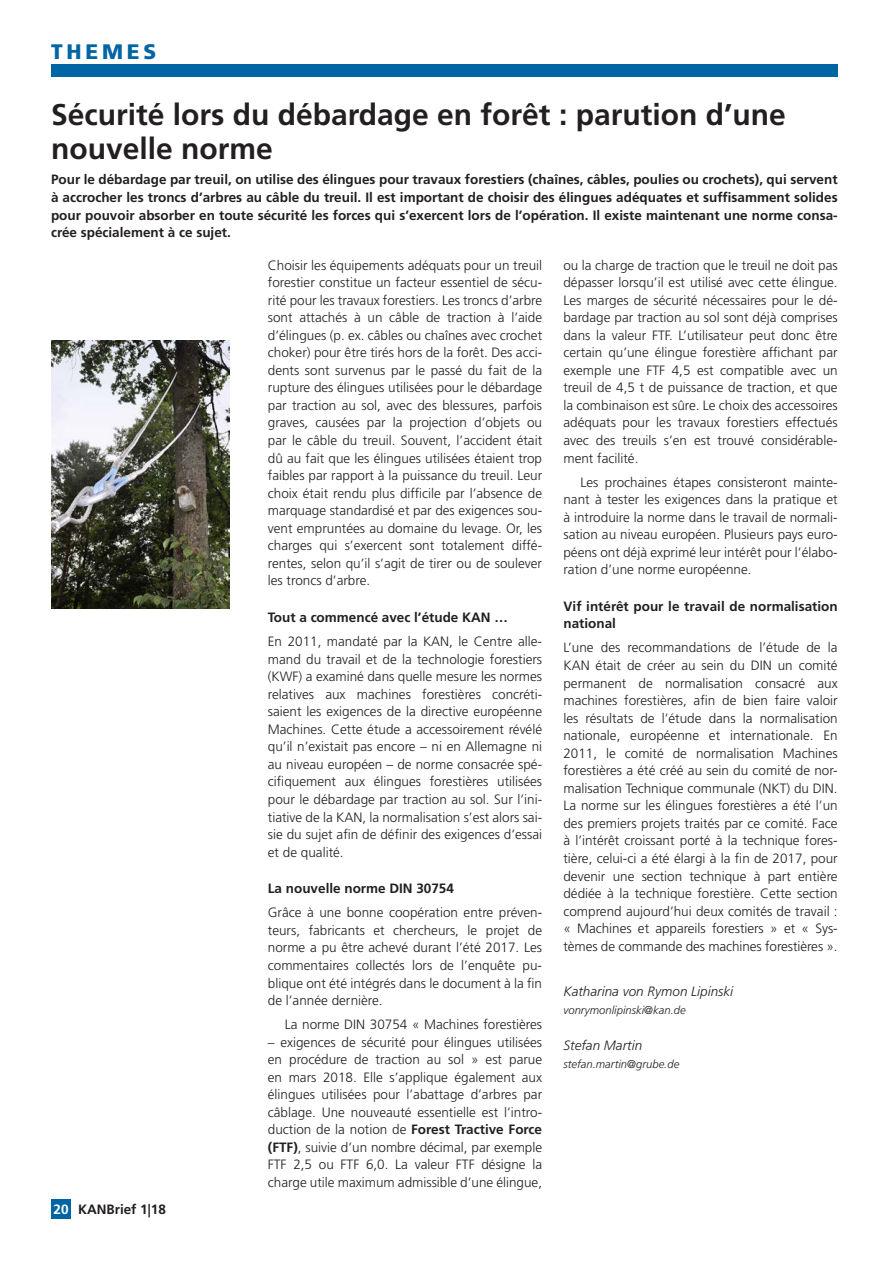
<style>
.page{position:relative;width:893px;height:1263px;background:#fff}
.page>*{position:absolute;margin:0;border:0;box-sizing:border-box;transform-origin:0 0}
.t1{font:700 30px/34.5px "Frutiger";color:#231f20}
.t2{font:900 21px "Frutiger";letter-spacing:.18em;color:#0065a4}
.t3{font:300 13.5px/17.5px "Frutiger LT Std";color:#231f20;text-align:justify}
.t4{font:700 13.5px/17.5px "Frutiger LT Std";color:#231f20;text-align:justify}
.t5{font:italic 300 13.5px "Frutiger";color:#231f20}
.t6{font:700 13.5px "Frutiger";color:#231f20}
.t7{font:italic 300 11.25px "Frutiger LT Std";color:#231f20}
.s1{font-weight:700}
.s2{color:#fff}
</style>
<div class="page">
<div style="left:51px;top:64px;width:787px;height:13px;background:#0065a4"></div>
<div style="left:51px;top:1199px;width:20px;height:20px;background:#0065a4"></div>
<img style="left:51px;top:340px;width:179px;height:269px">
<h2 class="t2" style="left:51px;top:39px;width:107px">THEMES</h2>
<h1 class="t1" style="left:51px;top:97px;width:736px">Sécurité lors du débardage en forêt : parution d’une nouvelle norme</h1>
<p class="t4" style="left:51px;top:171px;width:788px">Pour le débardage par treuil, on utilise des élingues pour travaux forestiers (chaînes, câbles, poulies ou crochets), qui servent à accrocher les troncs d’arbres au câble du treuil. Il est important de choisir des élingues adéquates et suffisamment solides pour pouvoir absorber en toute sécurité les forces qui s’exercent lors de l’opération. Il existe maintenant une norme consa&shy;crée spécialement à ce sujet.</p>
<p class="t3" style="left:268px;top:256px;width:276px">Choisir les équipements adéquats pour un treuil forestier constitue un facteur essentiel de sécu&shy;rité pour les travaux forestiers. Les troncs d’arbre sont attachés à un câble de traction à l’aide d’élingues (p. ex. câbles ou chaînes avec crochet choker) pour être tirés hors de la forêt. Des acci&shy;dents sont survenus par le passé du fait de la rupture des élingues utilisées pour le débardage par traction au sol, avec des blessures, parfois graves, causées par la projection d’objets ou par le câble du treuil. Souvent, l’accident était dû au fait que les élingues utilisées étaient trop faibles par rapport à la puissance du treuil. Leur choix était rendu plus difficile par l’absence de marquage standardisé et par des exigences sou&shy;vent empruntées au domaine du levage. Or, les charges qui s’exercent sont totalement diffé&shy;rentes, selon qu’il s’agit de tirer ou de soulever les troncs d’arbre.</p>
<p class="t4" style="left:268px;top:609px;width:242px">Tout a commencé avec l’étude KAN …</p>
<p class="t3" style="left:268px;top:633px;width:276px">En 2011, mandaté par la KAN, le Centre alle&shy;mand du travail et de la technologie forestiers (KWF) a examiné dans quelle mesure les normes relatives aux machines forestières concréti&shy;saient les exigences de la directive européenne Machines. Cette étude a accessoirement révélé qu’il n’existait pas encore – ni en Allemagne ni au niveau européen – de norme consacrée spé&shy;cifiquement aux élingues forestières utilisées pour le débardage par traction au sol. Sur l’ini&shy;tiative de la KAN, la normalisation s’est alors sai&shy;sie du sujet afin de définir des exigences d’essai et de qualité.</p>
<p class="t4" style="left:268px;top:880px;width:188px">La nouvelle norme DIN 30754</p>
<p class="t3" style="left:268px;top:904px;width:276px">Grâce à une bonne coopération entre préven&shy;teurs, fabricants et chercheurs, le projet de norme a pu être achevé durant l’été 2017. Les commentaires collectés lors de l’enquête pu&shy;blique ont été intégrés dans le document à la fin de l’année dernière.</p>
<p class="t3" style="left:285px;top:1016px;width:259px">La norme DIN 30754 « Machines forestières</p>
<p class="t3" style="left:268px;top:1033px;width:276px">– exigences de sécurité pour élingues utilisées en procédure de traction au sol » est parue en mars 2018. Elle s’applique également aux élingues utilisées pour l’abattage d’arbres par câblage. Une nouveauté essentielle est l’intro&shy;duction de la notion de <span class="s1">Forest Tractive Force (FTF)</span>, suivie d’un nombre décimal, par exemple FTF 2,5 ou FTF 6,0. La valeur FTF désigne la charge utile maximum admissible d’une élingue,</p>
<p class="t3" style="left:563px;top:256px;width:276px">ou la charge de traction que le treuil ne doit pas dépasser lorsqu’il est utilisé avec cette élingue.<br>Les marges de sécurité nécessaires pour le dé&shy;bardage par traction au sol sont déjà comprises dans la valeur FTF. L’utilisateur peut donc être certain qu’une élingue forestière affichant par exemple une FTF 4,5 est compatible avec un treuil de 4,5 t de puissance de traction, et que la combinaison est sûre. Le choix des accessoires adéquats pour les travaux forestiers effectués avec des treuils s’en est trouvé considérable&shy;ment facilité.</p>
<p class="t3" style="left:563px;top:473px;width:276px;text-indent:17px">Les prochaines étapes consisteront mainte&shy;nant à tester les exigences dans la pratique et à introduire la norme dans le travail de normali&shy;sation au niveau européen. Plusieurs pays euro&shy;péens ont déjà exprimé leur intérêt pour l’élabo&shy;ration d’une norme européenne.</p>
<p class="t4" style="left:563px;top:597px;width:276px">Vif intérêt pour le travail de normalisation national</p>
<p class="t3" style="left:563px;top:639px;width:276px">L’une des recommandations de l’étude de la KAN était de créer au sein du DIN un comité permanent de normalisation consacré aux machines forestières, afin de bien faire valoir les résultats de l’étude dans la normalisation nationale, européenne et internationale. En 2011, le comité de normalisation Machines forestières a été créé au sein du comité de nor&shy;malisation Technique communale (NKT) du DIN.<br>La norme sur les élingues forestières a été l’un des premiers projets traités par ce comité. Face à l’intérêt croissant porté à la technique fores&shy;tière, celui-ci a été élargi à la fin de 2017, pour devenir une section technique à part entière dédiée à la technique forestière. Cette section comprend aujourd’hui deux comités de travail : « Machines et appareils forestiers » et « Sys&shy;tèmes de commande des machines forestières ».</p>
<p class="t5" style="left:563px;top:983px;width:171px">Katharina von Rymon Lipinski</p>
<p class="t7" style="left:563px;top:1003px;width:124px">vonrymonlipinski@kan.de</p>
<p class="t5" style="left:563px;top:1038px;width:80px">Stefan Martin</p>
<p class="t7" style="left:563px;top:1057px;width:117px">stefan.martin@grube.de</p>
<p class="t6" style="left:54px;top:1201px;width:114px"><span class="s2">20</span> KANBrief 1|18</p>
</div>
